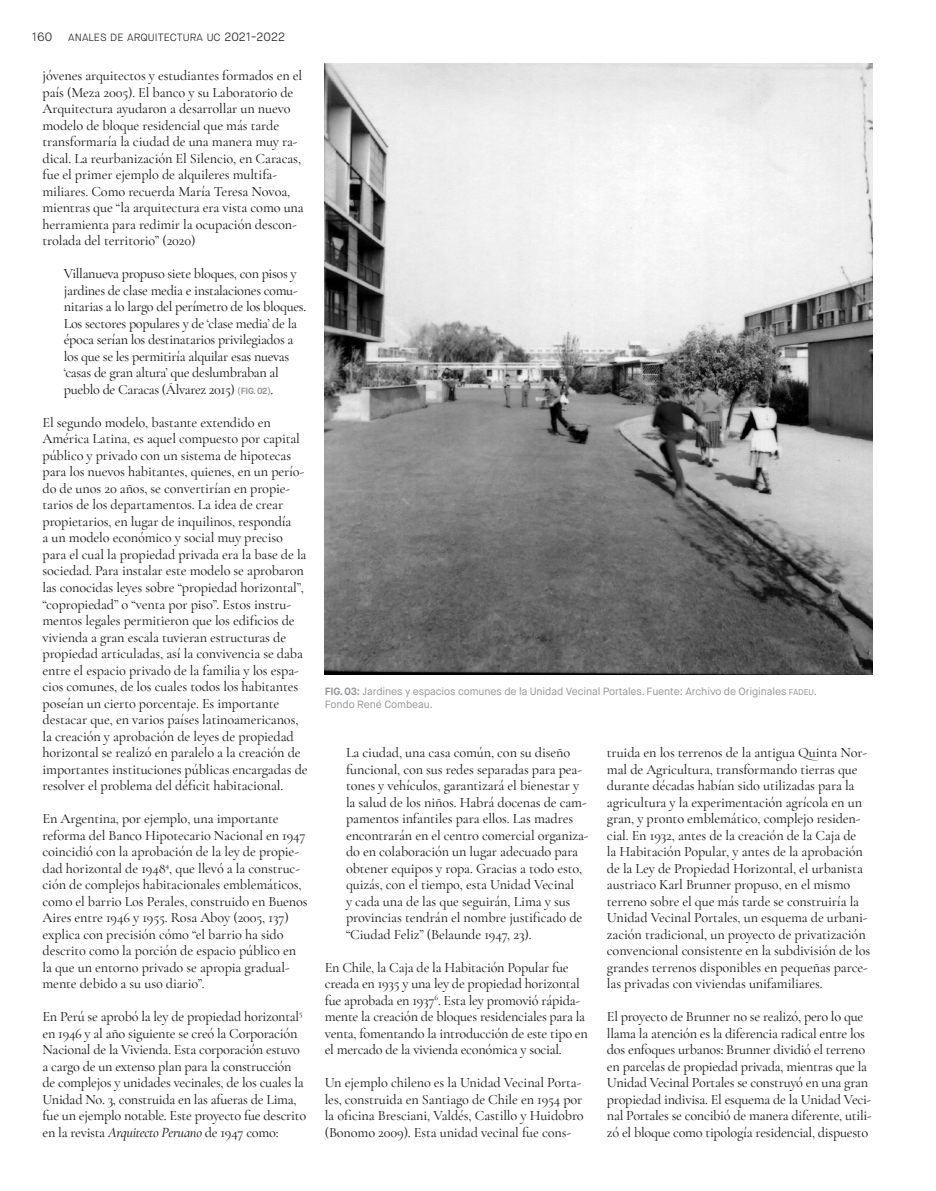
<style>
.page{position:relative;width:936px;height:1191px;background:#fff}
.page>*{position:absolute;margin:0;border:0;box-sizing:border-box;transform-origin:0 0}
._04_-_TEXTO_GENERAL{font:500 14.25px/16.5px "Cormorant Garamond";letter-spacing:-.01em;color:#231f20}
.t1{font:300 12px "Maison Neue";color:#231f20}
._05_-_PIE_DE_FOTO{font:10.5px/12.6px "Maison Neue";letter-spacing:-.01em;color:#939598}
.t2{font:300 10.5px "Maison Neue";color:#231f20}
.s1{font-size:12px}
.s2{font-family:"Maison Neue";font-weight:700;font-size:9px;color:#939598}
.s3{font-style:italic}
.s4{font-weight:700}
.s5{font-size:8.4px}
</style>
<div class="page">
<img style="left:325px;top:64px;width:547px;height:610px">
<p class="t1" style="left:32px;top:29px;width:22px">160</p>
<p class="t2" style="left:68px;top:31px;width:218px">ANALES DE ARQUITECTURA UC <span class="s1">2021-2022</span></p>
<p class="_04_-_TEXTO_GENERAL" style="left:43px;top:67px;width:263px">jóvenes arquitectos y estudiantes formados en el país (Meza 2005). El banco y su Laboratorio de Arquitectura ayudaron a desarrollar un nuevo modelo de bloque residencial que más tarde transformaría la ciudad de una manera muy ra&shy;dical. La reurbanización El Silencio, en Caracas, fue el primer ejemplo de alquileres multifa&shy;miliares. Como recuerda María Teresa Novoa, mientras que “la arquitectura era vista como una herramienta para redimir la ocupación descon&shy;trolada del territorio” (2020)</p>
<p class="_04_-_TEXTO_GENERAL" style="left:64px;top:265px;width:244px">Villanueva propuso siete bloques, con pisos y jardines de clase media e instalaciones comu&shy;nitarias a lo largo del perímetro de los bloques.<br>Los sectores populares y de ‘clase media’ de la época serían los destinatarios privilegiados a los que se les permitiría alquilar esas nuevas ‘casas de gran altura’ que deslumbraban al pueblo de Caracas (Álvarez 2015) <span class="s2">(FIG. 02)</span>.</p>
<p class="_04_-_TEXTO_GENERAL" style="left:43px;top:414px;width:266px">El segundo modelo, bastante extendido en América Latina, es aquel compuesto por capital público y privado con un sistema de hipotecas para los nuevos habitantes, quienes, en un perío&shy;do de unos 20 años, se convertirían en propie&shy;tarios de los departamentos. La idea de crear propietarios, en lugar de inquilinos, respondía<br>a un modelo económico y social muy preciso para el cual la propiedad privada era la base de la sociedad. Para instalar este modelo se aprobaron las conocidas leyes sobre “propiedad horizontal”, “copropiedad” o “venta por piso”. Estos instru&shy;mentos legales permitieron que los edificios de vivienda a gran escala tuvieran estructuras de propiedad articuladas, así la convivencia se daba entre el espacio privado de la familia y los espa&shy;cios comunes, de los cuales todos los habitantes poseían un cierto porcentaje. Es importante destacar que, en varios países latinoamericanos, la creación y aprobación de leyes de propiedad horizontal se realizó en paralelo a la creación de importantes instituciones públicas encargadas de resolver el problema del déficit habitacional.</p>
<p class="_04_-_TEXTO_GENERAL" style="left:43px;top:810px;width:267px">En Argentina, por ejemplo, una importante reforma del Banco Hipotecario Nacional en 1947 coincidió con la aprobación de la ley de propie&shy;dad horizontal de 1948<sup>4</sup>, que llevó a la construc&shy;ción de complejos habitacionales emblemáticos, como el barrio Los Perales, construido en Buenos Aires entre 1946 y 1955. Rosa Aboy (2005, 137) explica con precisión cómo “el barrio ha sido descrito como la porción de espacio público en la que un entorno privado se apropia gradual&shy;mente debido a su uso diario”.</p>
<p class="_04_-_TEXTO_GENERAL" style="left:43px;top:1008px;width:265px">En Perú se aprobó la ley de propiedad horizontal<sup>5 </sup>en 1946 y al año siguiente se creó la Corporación Nacional de la Vivienda. Esta corporación estuvo a cargo de un extenso plan para la construcción de complejos y unidades vecinales, de los cuales la Unidad No. 3, construida en las afueras de Lima, fue un ejemplo notable. Este proyecto fue descrito en la revista <span class="s3">Arquitecto Peruano</span> de 1947 como:</p>
<p class="_05_-_PIE_DE_FOTO" style="left:325px;top:685px;width:494px"><span class="s4">FIG</span><span class="s4">.</span> <span class="s4">03:</span> Jardines y espacios comunes de la Unidad Vecinal Portales. Fuente: Archivo de Originales <span class="s5">FADEU</span>.<br>Fondo René Combeau.</p>
<p class="_04_-_TEXTO_GENERAL" style="left:346px;top:744px;width:244px">La ciudad, una casa común, con su diseño funcional, con sus redes separadas para pea&shy;tones y vehículos, garantizará el bienestar y la salud de los niños. Habrá docenas de cam&shy;pamentos infantiles para ellos. Las madres encontrarán en el centro comercial organiza&shy;do en colaboración un lugar adecuado para obtener equipos y ropa. Gracias a todo esto, quizás, con el tiempo, esta Unidad Vecinal<br>y cada una de las que seguirán, Lima y sus provincias tendrán el nombre justificado de “Ciudad Feliz” (Belaunde 1947, 23).</p>
<p class="_04_-_TEXTO_GENERAL" style="left:325px;top:958px;width:265px">En Chile, la Caja de la Habitación Popular fue creada en 1935 y una ley de propiedad horizontal fue aprobada en 1937<sup>6</sup>. Esta ley promovió rápida&shy;mente la creación de bloques residenciales para la venta, fomentando la introducción de este tipo en el mercado de la vivienda económica y social.</p>
<p class="_04_-_TEXTO_GENERAL" style="left:325px;top:1074px;width:260px">Un ejemplo chileno es la Unidad Vecinal Porta&shy;les, construida en Santiago de Chile en 1954 por la oficina Bresciani, Valdés, Castillo y Huidobro (Bonomo 2009). Esta unidad vecinal fue cons-</p>
<p class="_04_-_TEXTO_GENERAL" style="left:607px;top:744px;width:265px">truida en los terrenos de la antigua Quinta Nor&shy;mal de Agricultura, transformando tierras que durante décadas habían sido utilizadas para la agricultura y la experimentación agrícola en un gran, y pronto emblemático, complejo residen&shy;cial. En 1932, antes de la creación de la Caja de<br>la Habitación Popular, y antes de la aprobación de la Ley de Propiedad Horizontal, el urbanista austriaco Karl Brunner propuso, en el mismo terreno sobre el que más tarde se construiría la Unidad Vecinal Portales, un esquema de urbani&shy;zación tradicional, un proyecto de privatización convencional consistente en la subdivisión de los grandes terrenos disponibles en pequeñas parce&shy;las privadas con viviendas unifamiliares.</p>
<p class="_04_-_TEXTO_GENERAL" style="left:607px;top:1008px;width:266px">El proyecto de Brunner no se realizó, pero lo que llama la atención es la diferencia radical entre los dos enfoques urbanos: Brunner dividió el terreno en parcelas de propiedad privada, mientras que la Unidad Vecinal Portales se construyó en una gran propiedad indivisa. El esquema de la Unidad Veci&shy;nal Portales se concibió de manera diferente, utili&shy;zó el bloque como tipología residencial, dispuesto</p>
</div>
